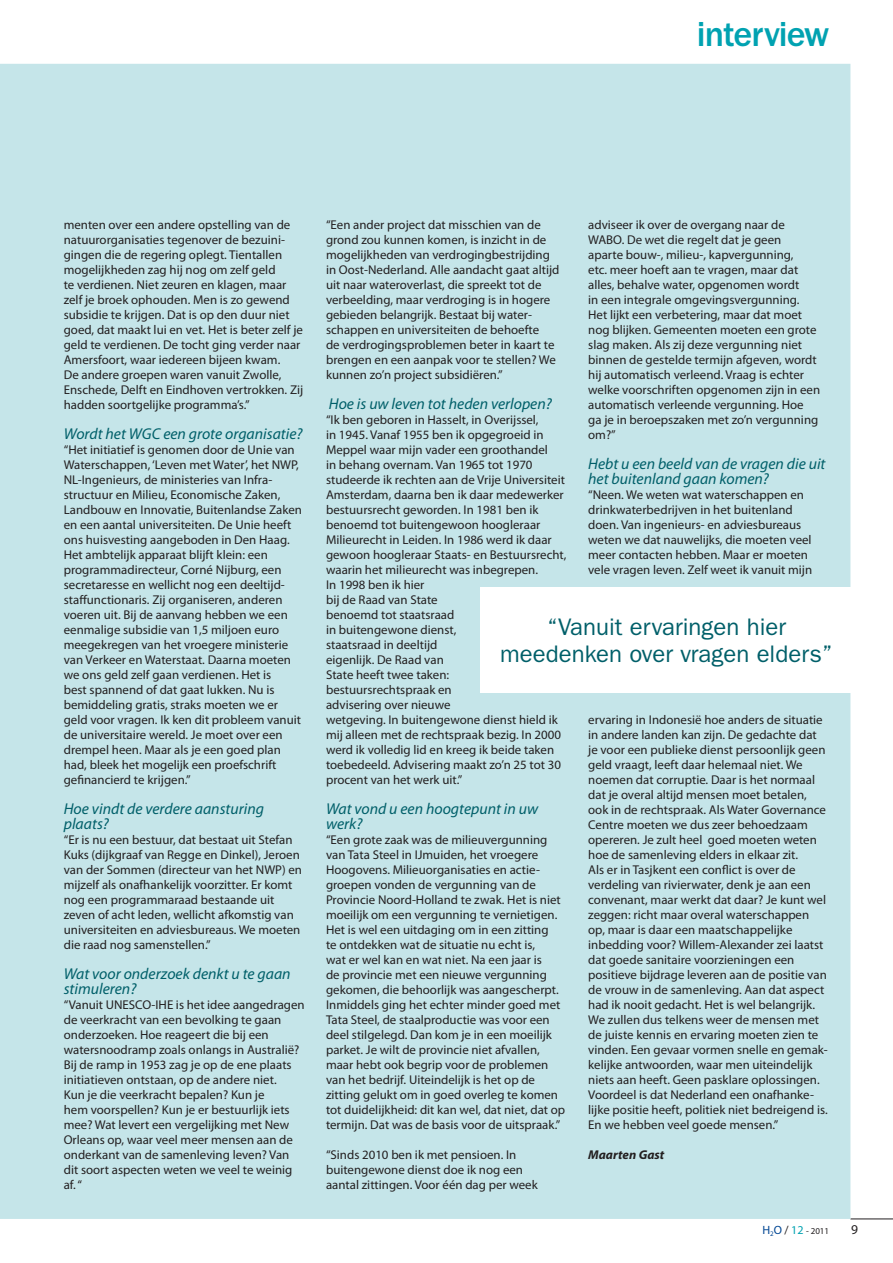
<style>
.page{position:relative;width:893px;height:1263px;background:#fff}
.page>*{position:absolute;margin:0;border:0;box-sizing:border-box;transform-origin:0 0}
.t1{font:500 36px "ITC Franklin Gothic Std";letter-spacing:-.03em;color:#00a2b1}
.t2{font:24px/27px "ITC Franklin Gothic Std";color:#005f69;text-align:center}
.t3{font:italic 15.75px/15px "Myriad Pro";color:#005f69}
.t4{font:13.5px "Myriad Pro";color:#231f20}
.t5{font:12.75px/15px "Myriad Pro";color:#231f20}
.t6{font:italic 700 12.75px "Myriad Pro";color:#231f20}
.t7{font:9px "Myriad Pro";color:#231f20}
.s1{font-size:12px;color:#004693}
.s2{font-size:12px}
.s3{font-size:12px;color:#00a2b1}
</style>
<div class="page">
<hr style="left:850px;top:1219px;width:43px;height:1px;background:#231f20">
<div style="left:0;top:64px;width:850px;height:1155px;background:#c5e5e9"></div>
<div style="left:480px;top:587px;width:373px;height:105px;background:#fff"></div>
<h1 class="t1" style="left:697px;top:20px;width:134px">interview</h1>
<p class="t5" style="left:64px;top:218px;width:241px">menten over een andere opstelling van de natuurorganisaties tegenover de bezuini&shy;gingen die de regering oplegt. Tientallen mogelijkheden zag hij nog om zelf geld<br>te verdienen. Niet zeuren en klagen, maar zelf je broek ophouden. Men is zo gewend subsidie te krijgen. Dat is op den duur niet goed, dat maakt lui en vet. Het is beter zelf je geld te verdienen. De tocht ging verder naar Amersfoort, waar iedereen bijeen kwam.<br>De andere groepen waren vanuit Zwolle, Enschede, Delft en Eindhoven vertrokken. Zij hadden soortgelijke programma’s.”</p>
<p class="t3" style="left:64px;top:428px;width:240px">Wordt het WGC een grote organisatie?</p>
<p class="t5" style="left:64px;top:443px;width:240px">“Het initiatief is genomen door de Unie van Waterschappen, ‘Leven met Water’, het NWP, NL-Ingenieurs, de ministeries van Infra&shy;structuur en Milieu, Economische Zaken, Landbouw en Innovatie, Buitenlandse Zaken en een aantal universiteiten. De Unie heeft ons huisvesting aangeboden in Den Haag.<br>Het ambtelijk apparaat blijft klein: een programmadirecteur, Corné Nijburg, een secretaresse en wellicht nog een deeltijd&shy;staffunctionaris. Zij organiseren, anderen voeren uit. Bij de aanvang hebben we een eenmalige subsidie van 1,5 miljoen euro meegekregen van het vroegere ministerie van Verkeer en Waterstaat. Daarna moeten we ons geld zelf gaan verdienen. Het is<br>best spannend of dat gaat lukken. Nu is bemiddeling gratis, straks moeten we er geld voor vragen. Ik ken dit probleem vanuit de universitaire wereld. Je moet over een drempel heen. Maar als je een goed plan had, bleek het mogelijk een proefschrift gefinancierd te krijgen.”</p>
<p class="t3" style="left:64px;top:803px;width:202px">Hoe vindt de verdere aansturing plaats?</p>
<p class="t5" style="left:64px;top:833px;width:240px">“Er is nu een bestuur, dat bestaat uit Stefan Kuks (dijkgraaf van Regge en Dinkel), Jeroen van der Sommen (directeur van het NWP) en mijzelf als onafhankelijk voorzitter. Er komt nog een programmaraad bestaande uit zeven of acht leden, wellicht afkomstig van universiteiten en adviesbureaus. We moeten die raad nog samenstellen.”</p>
<p class="t3" style="left:64px;top:968px;width:228px">Wat voor onderzoek denkt u te gaan stimuleren?</p>
<p class="t5" style="left:64px;top:998px;width:242px">“Vanuit UNESCO-IHE is het idee aangedragen de veerkracht van een bevolking te gaan onderzoeken. Hoe reageert die bij een watersnoodramp zoals onlangs in Australië?<br>Bij de ramp in 1953 zag je op de ene plaats initiatieven ontstaan, op de andere niet.<br>Kun je die veerkracht bepalen? Kun je<br>hem voorspellen? Kun je er bestuurlijk iets mee? Wat levert een vergelijking met New Orleans op, waar veel meer mensen aan de onderkant van de samenleving leven? Van dit soort aspecten weten we veel te weinig af. “</p>
<p class="t5" style="left:588px;top:218px;width:233px">adviseer ik over de overgang naar de WABO. De wet die regelt dat je geen<br>aparte bouw-, milieu-, kapvergunning,<br>etc. meer hoeft aan te vragen, maar dat alles, behalve water, opgenomen wordt<br>in een integrale omgevingsvergunning.<br>Het lijkt een verbetering, maar dat moet nog blijken. Gemeenten moeten een grote slag maken. Als zij deze vergunning niet binnen de gestelde termijn afgeven, wordt hij automatisch verleend. Vraag is echter welke voorschriften opgenomen zijn in een automatisch verleende vergunning. Hoe ga je in beroepszaken met zo’n vergunning om?”</p>
<p class="t3" style="left:588px;top:458px;width:239px">Hebt u een beeld van de vragen die uit het buitenland gaan komen?</p>
<p class="t5" style="left:588px;top:488px;width:226px">“Neen. We weten wat waterschappen en drinkwaterbedrijven in het buitenland doen. Van ingenieurs- en adviesbureaus weten we dat nauwelijks, die moeten veel meer contacten hebben. Maar er moeten vele vragen leven. Zelf weet ik vanuit mijn</p>
<p class="t5" style="left:326px;top:218px;width:235px">“Een ander project dat misschien van de grond zou kunnen komen, is inzicht in de mogelijkheden van verdrogingbestrijding in Oost-Nederland. Alle aandacht gaat altijd uit naar wateroverlast, die spreekt tot de verbeelding, maar verdroging is in hogere gebieden belangrijk. Bestaat bij water&shy;schappen en universiteiten de behoefte<br>de verdrogingsproblemen beter in kaart te brengen en een aanpak voor te stellen? We kunnen zo’n project subsidiëren.”</p>
<p class="t3" style="left:329px;top:398px;width:225px">Hoe is uw leven tot heden verlopen?</p>
<p class="t5" style="left:326px;top:413px;width:242px">“Ik ben geboren in Hasselt, in Overijssel,<br>in 1945. Vanaf 1955 ben ik opgegroeid in Meppel waar mijn vader een groothandel<br>in behang overnam. Van 1965 tot 1970 studeerde ik rechten aan de Vrije Universiteit Amsterdam, daarna ben ik daar medewerker bestuursrecht geworden. In 1981 ben ik benoemd tot buitengewoon hoogleraar Milieurecht in Leiden. In 1986 werd ik daar gewoon hoogleraar Staats- en Bestuursrecht, waarin het milieurecht was inbegrepen.<br>In 1998 ben ik hier<br>bij de Raad van State<br>benoemd tot staatsraad<br>in buitengewone dienst,<br>staatsraad in deeltijd<br>eigenlijk. De Raad van<br>State heeft twee taken:<br>bestuursrechtspraak en<br>advisering over nieuwe<br>wetgeving. In buitengewone dienst hield ik mij alleen met de rechtspraak bezig. In 2000 werd ik volledig lid en kreeg ik beide taken toebedeeld. Advisering maakt zo’n 25 tot 30 procent van het werk uit.”</p>
<p class="t3" style="left:326px;top:803px;width:214px">Wat vond u een hoogtepunt in uw werk?</p>
<p class="t5" style="left:326px;top:833px;width:241px">“Een grote zaak was de milieuvergunning van Tata Steel in IJmuiden, het vroegere Hoogovens. Milieuorganisaties en actie&shy;groepen vonden de vergunning van de Provincie Noord-Holland te zwak. Het is niet moeilijk om een vergunning te vernietigen.<br>Het is wel een uitdaging om in een zitting<br>te ontdekken wat de situatie nu echt is,<br>wat er wel kan en wat niet. Na een jaar is<br>de provincie met een nieuwe vergunning gekomen, die behoorlijk was aangescherpt.<br>Inmiddels ging het echter minder goed met Tata Steel, de staalproductie was voor een deel stilgelegd. Dan kom je in een moeilijk parket. Je wilt de provincie niet afvallen, maar hebt ook begrip voor de problemen van het bedrijf. Uiteindelijk is het op de zitting gelukt om in goed overleg te komen tot duidelijkheid: dit kan wel, dat niet, dat op termijn. Dat was de basis voor de uitspraak.”</p>
<p class="t5" style="left:326px;top:1148px;width:213px">“Sinds 2010 ben ik met pensioen. In buitengewone dienst doe ik nog een aantal zittingen. Voor één dag per week</p>
<h2 class="t2" style="left:500px;top:616px;width:334px">“Vanuit ervaringen hier meedenken over vragen elders”</h2>
<p class="t5" style="left:588px;top:713px;width:241px">ervaring in Indonesië hoe anders de situatie in andere landen kan zijn. De gedachte dat je voor een publieke dienst persoonlijk geen geld vraagt, leeft daar helemaal niet. We noemen dat corruptie. Daar is het normaal dat je overal altijd mensen moet betalen, ook in de rechtspraak. Als Water Governance Centre moeten we dus zeer behoedzaam opereren. Je zult heel goed moeten weten hoe de samenleving elders in elkaar zit.<br>Als er in Tasjkent een conflict is over de verdeling van rivierwater, denk je aan een convenant, maar werkt dat daar? Je kunt wel zeggen: richt maar overal waterschappen op, maar is daar een maatschappelijke inbedding voor? Willem-Alexander zei laatst dat goede sanitaire voorzieningen een positieve bijdrage leveren aan de positie van de vrouw in de samenleving. Aan dat aspect had ik nooit gedacht. Het is wel belangrijk.<br>We zullen dus telkens weer de mensen met de juiste kennis en ervaring moeten zien te vinden. Een gevaar vormen snelle en gemak&shy;kelijke antwoorden, waar men uiteindelijk niets aan heeft. Geen pasklare oplossingen.<br>Voordeel is dat Nederland een onafhanke&shy;lijke positie heeft, politiek niet bedreigend is.<br>En we hebben veel goede mensen.”</p>
<p class="t6" style="left:588px;top:1150px;width:78px">Maarten Gast</p>
<p class="t7" style="left:762px;top:1227px;width:68px"><span class="s1">H</span><sub>2</sub><span class="s1">O</span> <span class="s2">/</span> <span class="s3">12</span> - 2011</p>
<p class="t4" style="left:851px;top:1224px;width:8px">9</p>
</div>
